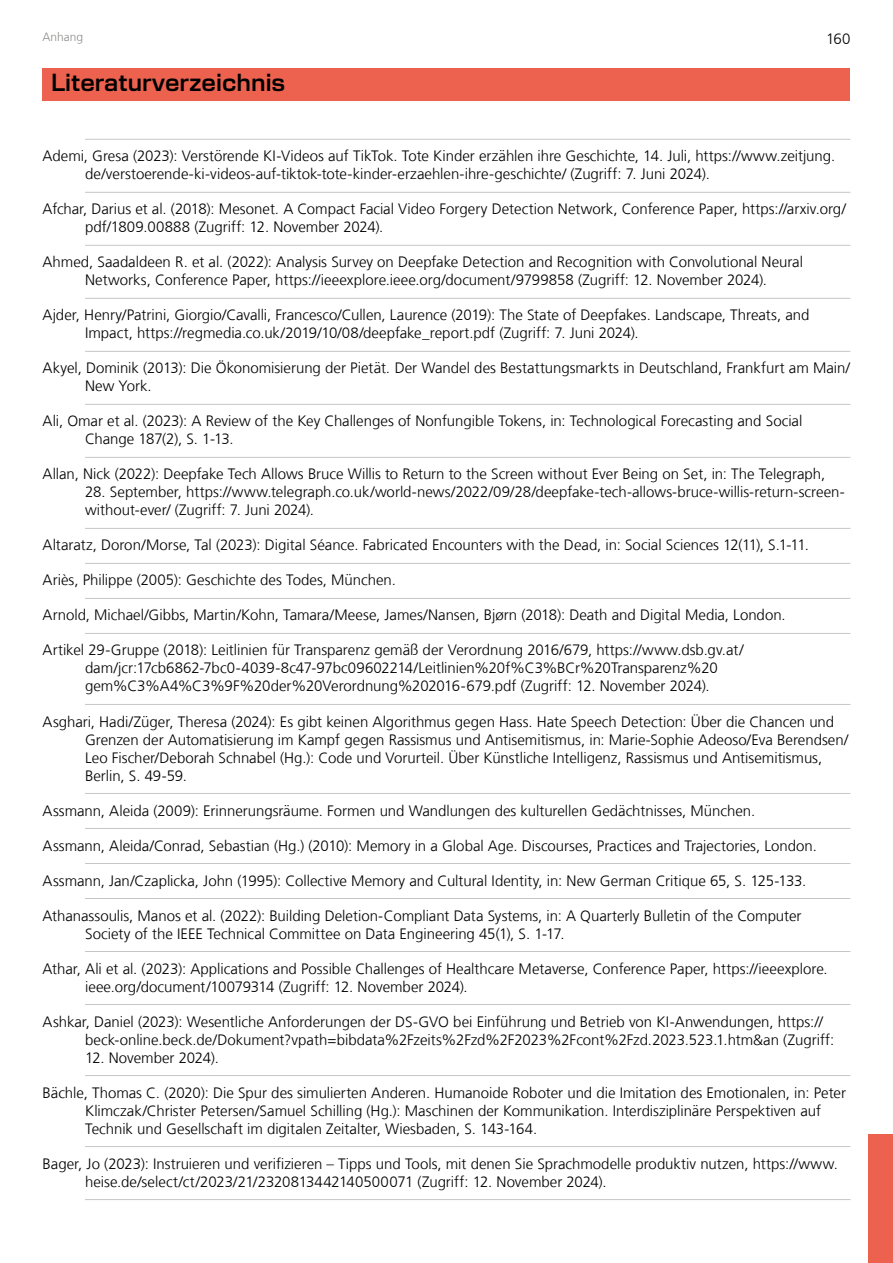
<style>
.page{position:relative;width:893px;height:1263px;background:#fff}
.page>*{position:absolute;margin:0;border:0;box-sizing:border-box;transform-origin:0 0}
.t1{font:600 24px "New Science";color:#000}
.t2{font:300 15px/18px "Frutiger LT Com";color:#000}
.t3{font:300 12px "Frutiger LT Com";color:#8c8c8b}
.s1{font-style:italic}
</style>
<div class="page">
<div style="left:868px;top:1134px;width:25px;height:129px;background:#ec624e"></div>
<div style="left:43px;top:68px;width:807px;height:32px;background:#ec624e"></div>
<hr style="left:85px;top:139px;width:765px;height:1px;background:#c6c6c6">
<hr style="left:85px;top:192px;width:765px;height:1px;background:#c6c6c6">
<hr style="left:85px;top:245px;width:765px;height:1px;background:#c6c6c6">
<hr style="left:85px;top:298px;width:765px;height:1px;background:#c6c6c6">
<hr style="left:85px;top:351px;width:765px;height:1px;background:#c6c6c6">
<hr style="left:85px;top:404px;width:765px;height:1px;background:#c6c6c6">
<hr style="left:85px;top:457px;width:765px;height:1px;background:#c6c6c6">
<hr style="left:85px;top:528px;width:765px;height:1px;background:#c6c6c6">
<hr style="left:85px;top:563px;width:765px;height:1px;background:#c6c6c6">
<hr style="left:85px;top:598px;width:765px;height:1px;background:#c6c6c6">
<hr style="left:85px;top:633px;width:765px;height:1px;background:#c6c6c6">
<hr style="left:85px;top:704px;width:765px;height:1px;background:#c6c6c6">
<hr style="left:85px;top:793px;width:765px;height:1px;background:#c6c6c6">
<hr style="left:85px;top:828px;width:765px;height:1px;background:#c6c6c6">
<hr style="left:85px;top:863px;width:765px;height:1px;background:#c6c6c6">
<hr style="left:85px;top:898px;width:765px;height:1px;background:#c6c6c6">
<hr style="left:85px;top:951px;width:765px;height:1px;background:#c6c6c6">
<hr style="left:85px;top:1004px;width:765px;height:1px;background:#c6c6c6">
<hr style="left:85px;top:1075px;width:765px;height:1px;background:#c6c6c6">
<hr style="left:85px;top:1146px;width:765px;height:1px;background:#c6c6c6">
<hr style="left:85px;top:1199px;width:765px;height:1px;background:#c6c6c6">
<p class="t3" style="left:43px;top:30px;width:42px">Anhang</p>
<p class="t2" style="left:826px;top:30px;width:26px">160</p>
<h1 class="t1" style="left:51px;top:65px;width:236px">Literaturverzeichnis</h1>
<p class="t2" style="left:85px;top:147px;width:752px;text-indent:-43px">Ademi, Gresa (2023): Verstörende KI-Videos auf TikTok. Tote Kinder erzählen ihre Geschichte, 14. Juli, https://www.zeitjung. de/verstoerende-ki-videos-auf-tiktok-tote-kinder-erzaehlen-ihre-geschichte/ (Zugriff: 7. Juni 2024).</p>
<p class="t2" style="left:85px;top:200px;width:762px;text-indent:-43px">Afchar, Darius et al. (2018): Mesonet. A Compact Facial Video Forgery Detection Network, Conference Paper, https://arxiv.org/ pdf/1809.00888 (Zugriff: 12. November 2024).</p>
<p class="t2" style="left:43px;top:253px;width:762px;text-align:center">Ahmed, Saadaldeen R. et al. (2022): Analysis Survey on Deepfake Detection and Recognition with Convolutional Neural<br>Networks, Conference Paper, https://ieeexplore.ieee.org/document/9799858 (Zugriff: 12. November 2024).</p>
<p class="t2" style="left:85px;top:306px;width:726px;text-indent:-43px">Ajder, Henry/Patrini, Giorgio/Cavalli, Francesco/Cullen, Laurence (2019): The State of Deepfakes. Landscape, Threats, and<br>Impact, https://regmedia.co.uk/2019/10/08/deepfake_report.pdf (Zugriff: 7. Juni 2024).</p>
<p class="t2" style="left:85px;top:359px;width:766px;text-indent:-43px">Akyel, Dominik (2013): Die Ökonomisierung der Pietät<span class="s1">.</span> Der Wandel des Bestattungsmarkts in Deutschland, Frankfurt am Main/<br>New York.</p>
<p class="t2" style="left:85px;top:412px;width:719px;text-indent:-43px">Ali, Omar et al. (2023): A Review of the Key Challenges of Nonfungible Tokens, in: Technological Forecasting and Social<br>Change 187(2), S. 1-13.</p>
<p class="t2" style="left:43px;top:465px;width:784px">Allan, Nick (2022): Deepfake Tech Allows Bruce Willis to Return to the Screen without Ever Being on Set, in: The Telegraph,</p>
<p class="t2" style="left:85px;top:483px;width:761px">28. September, https://www.telegraph.co.uk/world-news/2022/09/28/deepfake-tech-allows-bruce-willis-return-screen&shy;without-ever/ (Zugriff: 7. Juni 2024).</p>
<p class="t2" style="left:43px;top:536px;width:768px">Altaratz, Doron/Morse, Tal (2023): Digital Séance. Fabricated Encounters with the Dead, in: Social Sciences 12(11), S.1-11.</p>
<p class="t2" style="left:43px;top:571px;width:355px">Ariès, Philippe (2005): Geschichte des Todes, München.</p>
<p class="t2" style="left:43px;top:606px;width:745px">Arnold, Michael/Gibbs, Martin/Kohn, Tamara/Meese, James/Nansen, Bjørn (2018): Death and Digital Media, London.</p>
<p class="t2" style="left:85px;top:641px;width:660px;text-indent:-43px">Artikel 29-Gruppe (2018): Leitlinien für Transparenz gemäß der Verordnung 2016/679, https://www.dsb.gv.at/ dam/jcr:17cb6862-7bc0-4039-8c47-97bc09602214/Leitlinien%20f%C3%BCr%20Transparenz%20 gem%C3%A4%C3%9F%20der%20Verordnung%202016-679.pdf (Zugriff: 12. November 2024).</p>
<p class="t2" style="left:85px;top:712px;width:765px;text-indent:-43px">Asghari, Hadi/Züger, Theresa (2024): Es gibt keinen Algorithmus gegen Hass. Hate Speech Detection: Über die Chancen und Grenzen der Automatisierung im Kampf gegen Rassismus und Antisemitismus, in: Marie-Sophie Adeoso/Eva Berendsen/ Leo Fischer/Deborah Schnabel (Hg.): Code und Vorurteil. Über Künstliche Intelligenz, Rassismus und Antisemitismus, Berlin, S. 49-59.</p>
<p class="t2" style="left:43px;top:801px;width:714px">Assmann, Aleida (2009): Erinnerungsräume. Formen und Wandlungen des kulturellen Gedächtnisses, München.</p>
<p class="t2" style="left:43px;top:836px;width:776px">Assmann, Aleida/Conrad, Sebastian (Hg.) (2010): Memory in a Global Age. Discourses, Practices and Trajectories, London.</p>
<p class="t2" style="left:43px;top:871px;width:765px">Assmann, Jan/Czaplicka, John (1995): Collective Memory and Cultural Identity, in: New German Critique 65, S. 125-133.</p>
<p class="t2" style="left:85px;top:906px;width:718px;text-indent:-43px">Athanassoulis, Manos et al. (2022): Building Deletion-Compliant Data Systems, in: A Quarterly Bulletin of the Computer<br>Society of the IEEE Technical Committee on Data Engineering 45(1), S. 1-17.</p>
<p class="t2" style="left:85px;top:959px;width:744px;text-indent:-43px">Athar, Ali et al. (2023): Applications and Possible Challenges of Healthcare Metaverse, Conference Paper, https://ieeexplore. ieee.org/document/10079314 (Zugriff: 12. November 2024).</p>
<p class="t2" style="left:85px;top:1012px;width:751px;text-indent:-43px">Ashkar, Daniel (2023): Wesentliche Anforderungen der DS-GVO bei Einführung und Betrieb von KI-Anwendungen, https:// beck-online.beck.de/Dokument?vpath=bibdata%2Fzeits%2Fzd%2F2023%2Fcont%2Fzd.2023.523.1.htm&amp;an (Zugriff:</p>
<p class="t2" style="left:85px;top:1048px;width:135px">12. November 2024).</p>
<p class="t2" style="left:85px;top:1083px;width:762px;text-indent:-43px">Bächle, Thomas C. (2020): Die Spur des simulierten Anderen. Humanoide Roboter und die Imitation des Emotionalen, in: Peter<br>Klimczak/Christer Petersen/Samuel Schilling (Hg.): Maschinen der Kommunikation. Interdisziplinäre Perspektiven auf<br>Technik und Gesellschaft im digitalen Zeitalter, Wiesbaden, S. 143-164.</p>
<p class="t2" style="left:85px;top:1154px;width:754px;text-indent:-43px">Bager, Jo (2023): Instruieren und verifizieren – Tipps und Tools, mit denen Sie Sprachmodelle produktiv nutzen, https://www. heise.de/select/ct/2023/21/2320813442140500071 (Zugriff: 12. November 2024).</p>
</div>
